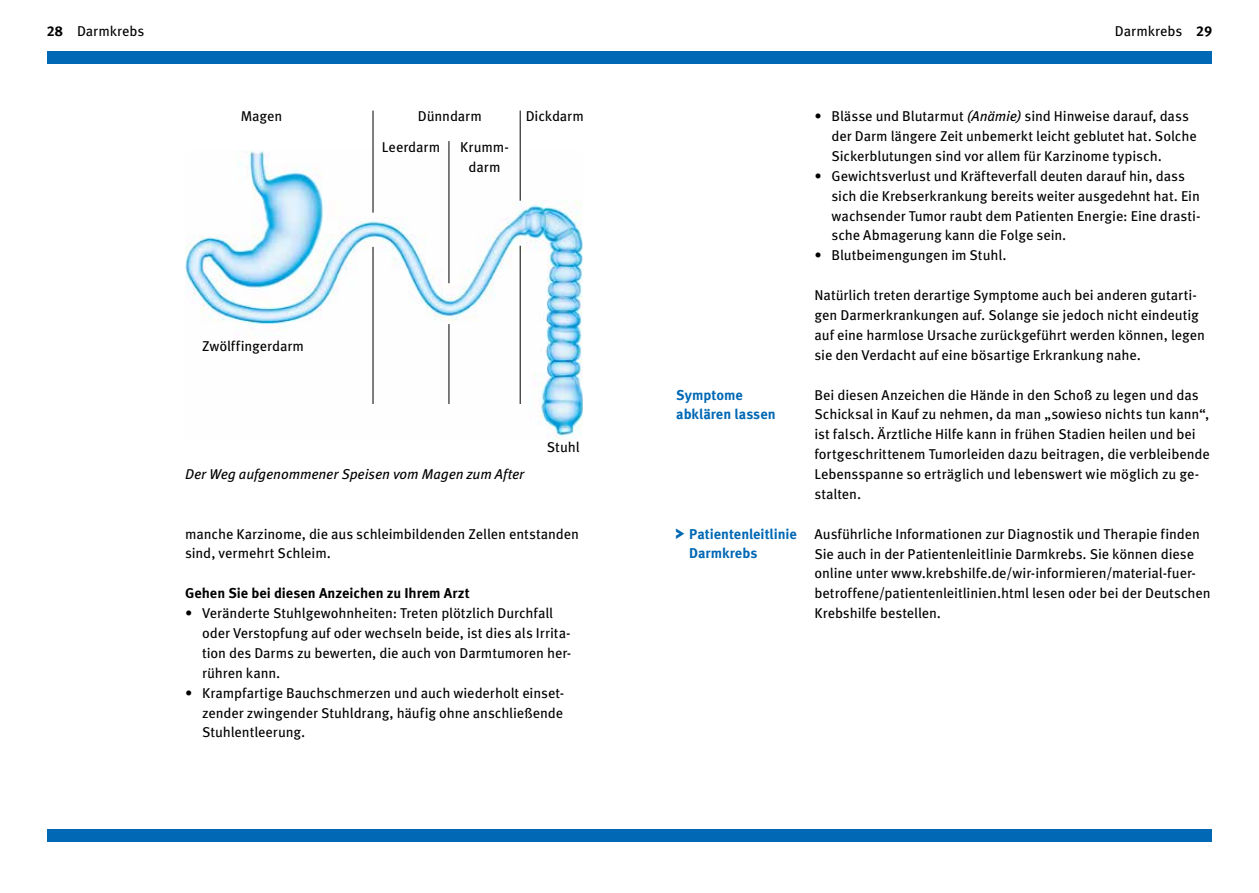
<style>
.page{position:relative;width:1259px;height:893px;background:#fff}
.page>*{position:absolute;margin:0;border:0;box-sizing:border-box;transform-origin:0 0}
.t1{font:14.25px/20px "Meta Pro";letter-spacing:-.005em;color:#000}
.t2{font:700 14.25px/20px "Meta Pro";color:#0068b4}
.t3{font:italic 14.25px "Meta Pro";letter-spacing:-.01em;color:#000}
.t4{font:700 14.25px "Meta Pro";color:#000}
.s1{font-weight:700}
.s2{font-family:"DKH Pfeil";font-weight:400;font-size:13.5px}
.s3{font-style:italic}
</style>
<div class="page">
<div style="left:47px;top:51px;width:582px;height:13px;background:#0068b4"></div>
<div style="left:629px;top:51px;width:583px;height:13px;background:#0068b4"></div>
<div style="left:629px;top:829px;width:583px;height:13px;background:#0068b4"></div>
<div style="left:47px;top:829px;width:582px;height:13px;background:#0068b4"></div>
<img style="left:185px;top:150px;width:398px;height:289px">
<hr style="left:373px;top:111px;width:1px;height:102px;background:#000">
<hr style="left:448px;top:141px;width:1px;height:142px;background:#000">
<hr style="left:520px;top:111px;width:1px;height:90px;background:#000">
<hr style="left:373px;top:247px;width:1px;height:157px;background:#000">
<hr style="left:448px;top:324px;width:1px;height:80px;background:#000">
<hr style="left:520px;top:246px;width:1px;height:158px;background:#000">
<p class="t1" style="left:47px;top:20px;width:99px"><span class="s1">28</span> Darmkrebs</p>
<p class="t1" style="left:1115px;top:20px;width:99px">Darmkrebs <span class="s1">29</span></p>
<p class="t1" style="left:241px;top:105px;width:43px">Magen</p>
<p class="t1" style="left:418px;top:105px;width:66px">Dünndarm</p>
<p class="t1" style="left:526px;top:105px;width:60px">Dickdarm</p>
<p class="t1" style="left:382px;top:136px;width:60px">Leerdarm</p>
<p class="t1" style="left:460px;top:136px;width:50px;text-align:center">Krumm&shy;darm</p>
<p class="t1" style="left:202px;top:335px;width:104px">Zwölffingerdarm</p>
<p class="t3" style="left:185px;top:463px;width:341px">Der Weg aufgenommener Speisen vom Magen zum After</p>
<p class="t1" style="left:547px;top:436px;width:34px">Stuhl</p>
<p class="t1" style="left:185px;top:523px;width:395px">manche Karzinome, die aus schleimbildenden Zellen entstanden sind, vermehrt Schleim.</p>
<p class="t4" style="left:185px;top:582px;width:286px">Gehen Sie bei diesen Anzeichen zu Ihrem Arzt</p>
<p class="t1" style="left:202px;top:602px;width:370px;text-indent:-17px">• Veränderte Stuhlgewohnheiten: Treten plötzlich Durchfall oder Verstopfung auf oder wechseln beide, ist dies als Irrita&shy;tion des Darms zu bewerten, die auch von Darmtumoren her&shy;rühren kann.</p>
<p class="t1" style="left:202px;top:682px;width:364px;text-align:justify;text-indent:-17px">• Krampfartige Bauchschmerzen und auch wiederholt einset&shy;zender zwingender Stuhldrang, häufig ohne anschließende Stuhlentleerung.</p>
<p class="t2" style="left:676px;top:384px;width:101px">Symptome abklären lassen</p>
<p class="t2" style="left:689px;top:523px;width:109px;text-indent:-13px"><span class="s2">w</span> Patientenleitlinie<br>Darmkrebs</p>
<p class="t1" style="left:831px;top:105px;width:367px;text-indent:-17px">• Blässe und Blutarmut <span class="s3">(Anämie)</span> sind Hinweise darauf, dass der Darm längere Zeit unbemerkt leicht geblutet hat. Solche<br>Sickerblutungen sind vor allem für Karzinome typisch.</p>
<p class="t1" style="left:831px;top:165px;width:370px;text-indent:-17px">• Gewichtsverlust und Kräfteverfall deuten darauf hin, dass sich die Krebserkrankung bereits weiter ausgedehnt hat. Ein wachsender Tumor raubt dem Patienten Energie: Eine drasti&shy;sche Abmagerung kann die Folge sein.</p>
<p class="t1" style="left:814px;top:244px;width:193px">• Blutbeimengungen im Stuhl.</p>
<p class="t1" style="left:814px;top:284px;width:392px">Natürlich treten derartige Symptome auch bei anderen gutarti&shy;gen Darmerkrankungen auf. Solange sie jedoch nicht eindeutig auf eine harmlose Ursache zurückgeführt werden können, legen sie den Verdacht auf eine bösartige Erkrankung nahe.</p>
<p class="t1" style="left:814px;top:384px;width:397px">Bei diesen Anzeichen die Hände in den Schoß zu legen und das Schicksal in Kauf zu nehmen, da man „sowieso nichts tun kann“, ist falsch. Ärztliche Hilfe kann in frühen Stadien heilen und bei fortgeschrittenem Tumorleiden dazu beitragen, die verbleibende Lebensspanne so erträglich und lebenswert wie möglich zu ge&shy;stalten.</p>
<p class="t1" style="left:814px;top:523px;width:398px">Ausführliche Informationen zur Diagnostik und Therapie finden Sie auch in der Patientenleitlinie Darmkrebs. Sie können diese online unter www.krebshilfe.de/wir-informieren/material-fuer&shy;betroffene/patientenleitlinien.html lesen oder bei der Deutschen Krebshilfe bestellen.</p>
</div>
